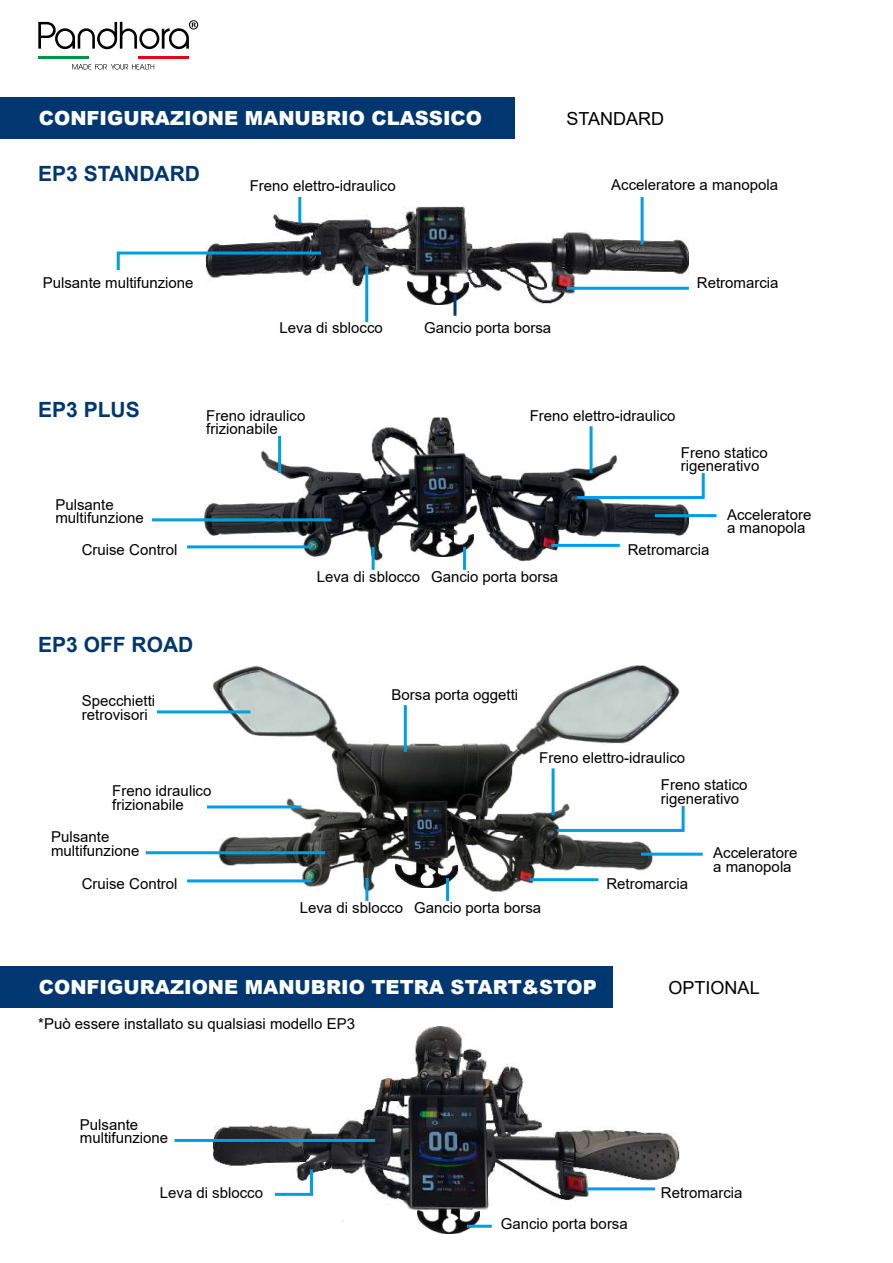
<style>
.page{position:relative;width:893px;height:1263px;background:#fff}
.page>*{position:absolute;margin:0;border:0;box-sizing:border-box;transform-origin:0 0}
.t1{font:700 21px "Arial";color:#003770}
.t2{font:900 19.5px "Arial";color:#fff}
.t3{font:18px "Arial";color:#000}
.t4{font:15px/13.5px "Arial";color:#000}
</style>
<div class="page">
<hr style="left:38px;top:56px;width:51px;height:2px;background:#009641">
<hr style="left:139px;top:56px;width:50px;height:2px;background:#e30613">
<svg style="left:72px;top:64px;width:82px;height:6px"></svg>
<svg style="left:38px;top:20px;width:160px;height:29px"></svg>
<img style="left:204px;top:417px;width:485px;height:144px">
<div style="left:0;top:98px;width:514px;height:41px;background:#003770"></div>
<div style="left:0;top:967px;width:612px;height:41px;background:#003770"></div>
<img style="left:213px;top:665px;width:467px;height:226px">
<img style="left:419px;top:1222px;width:60px;height:11px">
<img style="left:213px;top:1026px;width:467px;height:196px">
<img style="left:206px;top:206px;width:483px;height:98px">
<svg style="left:116px;top:250px;width:208px;height:23px"></svg>
<hr style="left:365px;top:266px;width:3px;height:56px;background:#009fe3">
<hr style="left:453px;top:294px;width:3px;height:22px;background:#003770">
<hr style="left:298px;top:197px;width:3px;height:26px;background:#009fe3">
<hr style="left:641px;top:197px;width:3px;height:47px;background:#009fe3">
<hr style="left:567px;top:287px;width:122px;height:3px;background:#009fe3">
<svg style="left:574px;top:470px;width:131px;height:30px"></svg>
<svg style="left:554px;top:803px;width:131px;height:30px"></svg>
<hr style="left:590px;top:426px;width:3px;height:47px;background:#009fe3">
<hr style="left:552px;top:768px;width:3px;height:47px;background:#009fe3">
<hr style="left:404px;top:705px;width:3px;height:47px;background:#009fe3">
<hr style="left:655px;top:514px;width:61px;height:3px;background:#009fe3">
<hr style="left:641px;top:853px;width:62px;height:3px;background:#009fe3">
<hr style="left:157px;top:710px;width:93px;height:3px;background:#009fe3">
<hr style="left:551px;top:544px;width:69px;height:3px;background:#009fe3">
<hr style="left:530px;top:878px;width:68px;height:3px;background:#009fe3">
<hr style="left:587px;top:1187px;width:68px;height:3px;background:#009fe3">
<hr style="left:467px;top:1225px;width:25px;height:3px;background:#009fe3">
<hr style="left:463px;top:547px;width:3px;height:23px;background:#009fe3">
<hr style="left:446px;top:878px;width:3px;height:23px;background:#009fe3">
<hr style="left:187px;top:545px;width:124px;height:3px;background:#009fe3">
<hr style="left:187px;top:879px;width:124px;height:3px;background:#009fe3">
<hr style="left:372px;top:547px;width:3px;height:23px;background:#009fe3">
<hr style="left:365px;top:878px;width:3px;height:23px;background:#009fe3">
<hr style="left:152px;top:518px;width:179px;height:3px;background:#009fe3">
<hr style="left:146px;top:851px;width:179px;height:3px;background:#009fe3">
<hr style="left:175px;top:1139px;width:200px;height:3px;background:#009fe3">
<hr style="left:207px;top:805px;width:94px;height:3px;background:#009fe3">
<hr style="left:278px;top:436px;width:3px;height:37px;background:#009fe3">
<svg style="left:272px;top:1166px;width:42px;height:31px"></svg>
<h2 class="t2" style="left:39px;top:104px;width:445px">CONFIGURAZIONE MANUBRIO CLASSICO</h2>
<h1 class="t1" style="left:38px;top:159px;width:163px">EP3 STANDARD</h1>
<p class="t4" style="left:250px;top:178px;width:147px">Freno elettro-idraulico</p>
<p class="t3" style="left:567px;top:106px;width:99px">STANDARD</p>
<p class="t4" style="left:611px;top:178px;width:168px">Acceleratore a manopola</p>
<p class="t4" style="left:43px;top:276px;width:152px">Pulsante multifunzione</p>
<p class="t4" style="left:280px;top:321px;width:105px">Leva di sblocco</p>
<p class="t4" style="left:424px;top:321px;width:129px">Gancio porta borsa</p>
<p class="t4" style="left:697px;top:276px;width:83px">Retromarcia</p>
<h1 class="t1" style="left:38px;top:395px;width:103px">EP3 PLUS</h1>
<p class="t4" style="left:55px;top:498px;width:90px">Pulsante multifunzione</p>
<p class="t4" style="left:82px;top:543px;width:97px">Cruise Control</p>
<p class="t4" style="left:206px;top:408px;width:101px">Freno idraulico frizionabile</p>
<p class="t4" style="left:530px;top:408px;width:147px">Freno elettro-idraulico</p>
<p class="t4" style="left:681px;top:445px;width:88px">Freno statico rigenerativo</p>
<p class="t4" style="left:317px;top:570px;width:105px">Leva di sblocco</p>
<p class="t4" style="left:431px;top:570px;width:129px">Gancio porta borsa</p>
<p class="t4" style="left:628px;top:543px;width:83px">Retromarcia</p>
<p class="t4" style="left:727px;top:508px;width:86px">Acceleratore a manopola</p>
<h1 class="t1" style="left:38px;top:629px;width:157px">EP3 OFF ROAD</h1>
<p class="t4" style="left:82px;top:694px;width:75px">Specchietti retrovisori</p>
<p class="t4" style="left:112px;top:784px;width:101px">Freno idraulico frizionabile</p>
<p class="t4" style="left:51px;top:830px;width:90px">Pulsante multifunzione</p>
<p class="t4" style="left:82px;top:877px;width:97px">Cruise Control</p>
<p class="t4" style="left:391px;top:687px;width:128px">Borsa porta oggetti</p>
<p class="t4" style="left:539px;top:751px;width:147px">Freno elettro-idraulico</p>
<p class="t4" style="left:661px;top:778px;width:88px">Freno statico rigenerativo</p>
<p class="t4" style="left:606px;top:877px;width:83px">Retromarcia</p>
<p class="t4" style="left:713px;top:846px;width:86px">Acceleratore a manopola</p>
<p class="t4" style="left:300px;top:901px;width:105px">Leva di sblocco</p>
<p class="t4" style="left:414px;top:901px;width:129px">Gancio porta borsa</p>
<h2 class="t2" style="left:39px;top:973px;width:559px">CONFIGURAZIONE MANUBRIO TETRA START&amp;STOP</h2>
<p class="t4" style="left:38px;top:1016px;width:318px">*Può essere installato su qualsiasi modello EP3</p>
<p class="t3" style="left:669px;top:975px;width:93px">OPTIONAL</p>
<p class="t4" style="left:80px;top:1118px;width:90px">Pulsante multifunzione</p>
<p class="t4" style="left:160px;top:1186px;width:105px">Leva di sblocco</p>
<p class="t4" style="left:501px;top:1217px;width:129px">Gancio porta borsa</p>
<p class="t4" style="left:661px;top:1186px;width:83px">Retromarcia</p>
</div>
